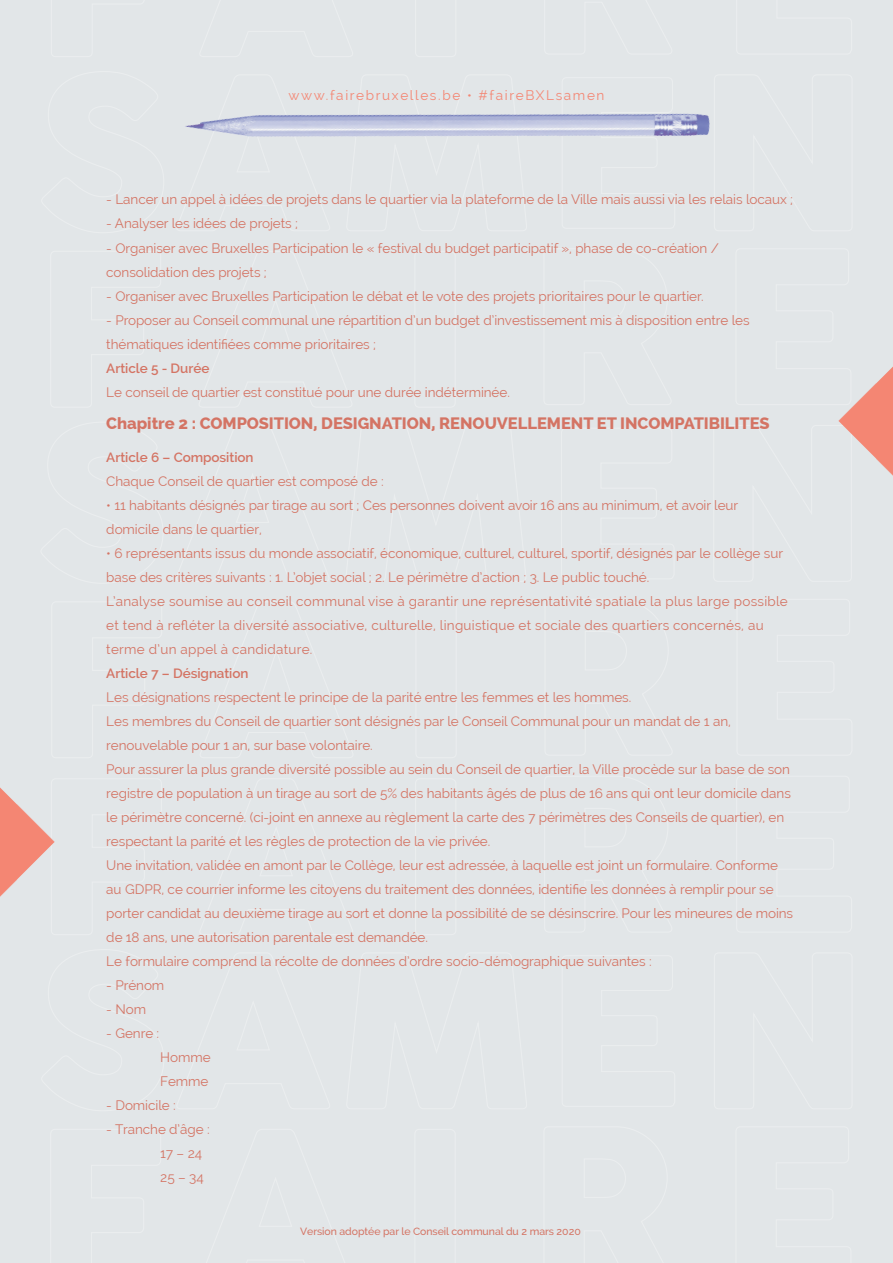
<style>
.page{position:relative;width:893px;height:1263px;background:#e2e6e8}
.page>*{position:absolute;margin:0;border:0;box-sizing:border-box;transform-origin:0 0}
.t1{font:800 16.5px "Raleway";letter-spacing:-.005em;color:#d47464}
.t2{font:13.5px/24px "Raleway";letter-spacing:-.005em;color:#d47464}
.t3{font:13.5px/24px "Raleway";letter-spacing:.02em;color:#d47464}
.t4{font:600 13.5px "Raleway";letter-spacing:-.005em;color:#d47464}
.t5{font:13.5px "Raleway";letter-spacing:.12em;color:#f48673}
.t6{font:500 10.5px "Raleway";letter-spacing:-.005em;color:#d47464}
</style>
<div class="page">
<svg style="left:838px;top:366px;width:55px;height:110px"></svg>
<svg style="left:0;top:787px;width:55px;height:110px"></svg>
<img style="left:185px;top:113px;width:525px;height:24px">
<p class="t5" style="left:288px;top:87px;width:317px">www.fairebruxelles.be • #faireBXLsamen</p>
<p class="t2" style="left:106px;top:188px;width:688px">- Lancer un appel à idées de projets dans le quartier via la plateforme de la Ville mais aussi via les relais locaux ;</p>
<p class="t2" style="left:106px;top:212px;width:193px">- Analyser les idées de projets ;</p>
<p class="t2" style="left:106px;top:236px;width:614px">- Organiser avec Bruxelles Participation le « festival du budget participatif », phase de co-création / consolidation des projets ;</p>
<p class="t2" style="left:106px;top:284px;width:599px">- Organiser avec Bruxelles Participation le débat et le vote des projets prioritaires pour le quartier.</p>
<p class="t2" style="left:106px;top:308px;width:645px">- Proposer au Conseil communal une répartition d’un budget d’investissement mis à disposition entre les thématiques identifiées comme prioritaires ;</p>
<p class="t4" style="left:106px;top:360px;width:105px">Article 5 - Durée</p>
<p class="t2" style="left:106px;top:380px;width:405px">Le conseil de quartier est constitué pour une durée indéterminée.</p>
<p class="t1" style="left:106px;top:414px;width:665px">Chapitre 2 : COMPOSITION, DESIGNATION, RENOUVELLEMENT ET INCOMPATIBILITES</p>
<p class="t4" style="left:106px;top:449px;width:149px">Article 6 – Composition</p>
<p class="t2" style="left:106px;top:469px;width:279px">Chaque Conseil de quartier est composé de :</p>
<p class="t2" style="left:106px;top:493px;width:633px">• 11 habitants désignés par tirage au sort ; Ces personnes doivent avoir 16 ans au minimum, et avoir leur domicile dans le quartier,</p>
<p class="t3" style="left:106px;top:541px;width:683px">• 6 représentants issus du monde associatif, économique, culturel, culturel, sportif, désignés par le collège sur base des critères suivants : 1. L’objet social ; 2. Le périmètre d’action ; 3. Le public touché.<br>L’analyse soumise au conseil communal vise à garantir une représentativité spatiale la plus large possible et tend à refléter la diversité associative, culturelle, linguistique et sociale des quartiers concernés, au terme d’un appel à candidature.</p>
<p class="t4" style="left:106px;top:665px;width:144px">Article 7 – Désignation</p>
<p class="t2" style="left:106px;top:685px;width:688px">Les désignations respectent le principe de la parité entre les femmes et les hommes.<br>Les membres du Conseil de quartier sont désignés par le Conseil Communal pour un mandat de 1 an, renouvelable pour 1 an, sur base volontaire.<br>Pour assurer la plus grande diversité possible au sein du Conseil de quartier, la Ville procède sur la base de son registre de population à un tirage au sort de 5% des habitants âgés de plus de 16 ans qui ont leur domicile dans le périmètre concerné. (ci-joint en annexe au règlement la carte des 7 périmètres des Conseils de quartier), en respectant la parité et les règles de protection de la vie privée.<br>Une invitation, validée en amont par le Collège, leur est adressée, à laquelle est joint un formulaire. Conforme au GDPR, ce courrier informe les citoyens du traitement des données, identifie les données à remplir pour se porter candidat au deuxième tirage au sort et donne la possibilité de se désinscrire. Pour les mineures de moins de 18 ans, une autorisation parentale est demandée.<br>Le formulaire comprend la récolte de données d’ordre socio-démographique suivantes :</p>
<p class="t2" style="left:106px;top:973px;width:60px">- Prénom</p>
<p class="t2" style="left:106px;top:997px;width:41px">- Nom</p>
<p class="t2" style="left:106px;top:1021px;width:55px">- Genre :</p>
<p class="t2" style="left:160px;top:1045px;width:52px">Homme<br>Femme</p>
<p class="t2" style="left:106px;top:1093px;width:71px">- Domicile :</p>
<p class="t2" style="left:160px;top:1117px;width:51px;text-indent:-54px">- Tranche d’âge :<br>17 – 24<br>25 – 34</p>
<p class="t6" style="left:300px;top:1225px;width:282px">Version adoptée par le Conseil communal du 2 mars 2020</p>
</div>
